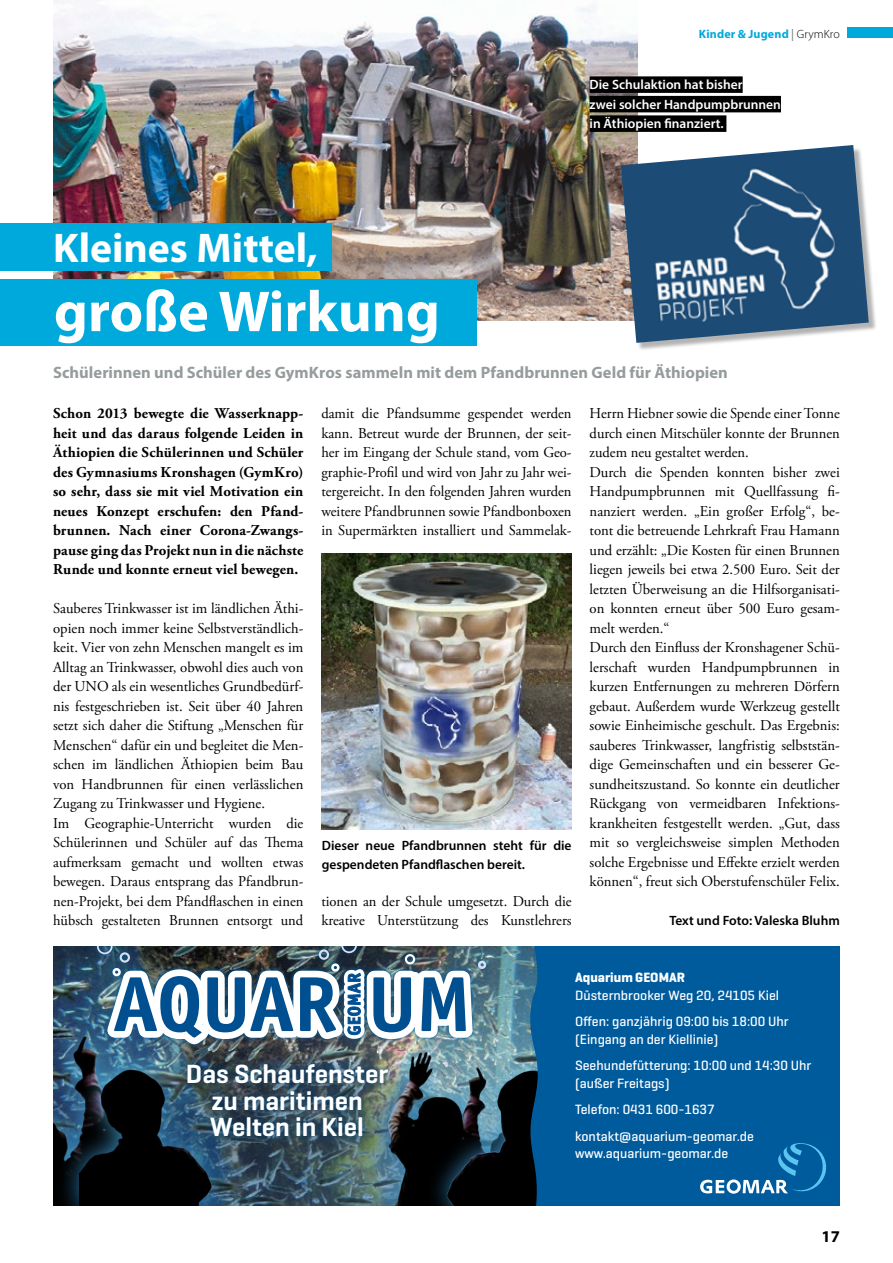
<style>
.page{position:relative;width:893px;height:1263px;background:#fff}
.page>*{position:absolute;margin:0;border:0;box-sizing:border-box;transform-origin:0 0}
.t1{font:700 58.2px "Myriad Pro";color:#fff}
.t2{font:700 41.7px "Myriad Pro";color:#fff}
.t3{font:600 30.9px/30.9px "Geogrotesque";color:#fff;text-align:center}
.t4{font:600 26.85px/26.8px "Geogrotesque";color:#fff;text-align:center}
.t5{font:700 16.5px "Myriad Pro";letter-spacing:.005em;color:#969c9d}
.t6{font:700 16.5px "Myriad Pro";color:#000}
.t7{font:15px/19.5px "Adobe Garamond Pro";color:#000}
.t8{font:700 15px/19.5px "Adobe Garamond Pro";letter-spacing:.01em;color:#000;text-align:justify}
.t9{font:500 13.65px/26.8px "Geogrotesque";color:#fff}
.t10{font:700 13.65px "Geogrotesque";color:#fff}
.t11{font:600 13.5px/19.5px "Myriad Pro";color:#000}
.t12{font:600 13.5px/19.5px "Myriad Pro";color:#fff}
.t13{font:700 12px "Myriad Pro";letter-spacing:.015em;color:#00a9dc}
.t14{font:500 11.85px/23.4px "Geogrotesque";color:#fff}
.t15{font:700 11.85px "Geogrotesque";color:#fff}
.s1{font-weight:400;color:#707172}
.s2{font-weight:300;color:#000}
</style>
<div class="page">
<div style="left:847px;top:28px;width:46px;height:10px;background:#00a9dc"></div>
<img style="left:53px;top:946px;width:477px;height:85px">
<svg style="left:375px;top:1031px;width:155px;height:20px"></svg>
<svg style="left:426px;top:1047px;width:104px;height:6px"></svg>
<img style="left:53px;top:1024px;width:39px;height:29px">
<svg style="left:57px;top:1047px;width:149px;height:6px"></svg>
<img style="left:53px;top:1053px;width:477px;height:152px">
<img style="left:92px;top:946px;width:399px;height:103px">
<div style="left:478px;top:961px;width:8px;height:8px;border:3px solid #dadfef;border-radius:50%"></div>
<img style="left:97px;top:946px;width:382px;height:100px">
<img style="left:137px;top:1036px;width:307px;height:165px;border-radius:50%">
<img style="left:178px;top:1055px;width:219px;height:90px">
<div style="left:530px;top:946px;width:310px;height:259px;background:#005b9d"></div>
<div style="left:664px;top:969px;width:152px;height:196px;background:#005b9d"></div>
<div style="left:571px;top:969px;width:93px;height:196px;background:#005b9d"></div>
<svg style="left:700px;top:1141px;width:128px;height:53px;background:#1c70ab"></svg>
<img style="left:322px;top:554px;width:250px;height:275px">
<img style="left:53px;top:0;width:585px;height:321px">
<div style="left:622px;top:146px;width:255px;height:205px;background:#000;opacity:.3"></div>
<img style="left:621px;top:145px;width:248px;height:198px">
<div style="left:0;top:223px;width:332px;height:48px;background:#00a9dc"></div>
<div style="left:0;top:279px;width:477px;height:67px;background:#00a9dc"></div>
<div style="left:590px;top:76px;width:153px;height:17px;background:#000"></div>
<div style="left:590px;top:96px;width:191px;height:16px;background:#000"></div>
<div style="left:590px;top:115px;width:136px;height:17px;background:#000"></div>
<p class="t13" style="left:699px;top:26px;width:143px">Kinder &amp; Jugend <span class="s1">|</span> <span class="s2">GrymKro</span></p>
<h2 class="t2" style="left:53px;top:221px;width:266px">Kleines Mittel,</h2>
<h1 class="t1" style="left:54px;top:274px;width:387px">große Wirkung</h1>
<p class="t12" style="left:590px;top:75px;width:193px">Die Schulaktion hat bisher<br>zwei solcher Handpumpbrunnen in Äthiopien finanziert.</p>
<p class="t5" style="left:53px;top:362px;width:676px">Schülerinnen und Schüler des GymKros sammeln mit dem Pfandbrunnen Geld für Äthiopien</p>
<p class="t8" style="left:53px;top:404px;width:252px">Schon 2013 bewegte die Wasserknapp&shy;heit und das daraus folgende Leiden in Äthiopien die Schülerinnen und Schüler des Gymnasiums Kronshagen (GymKro) so sehr, dass sie mit viel Motivation ein neues Konzept erschufen: den Pfand&shy;brunnen. Nach einer Corona-Zwangs&shy;pause ging das Projekt nun in die nächste Runde und konnte erneut viel bewegen.</p>
<p class="t7" style="left:53px;top:599px;width:252px">Sauberes Trinkwasser ist im ländlichen Äthi&shy;opien noch immer keine Selbstverständlich&shy;keit. Vier von zehn Menschen mangelt es im Alltag an Trinkwasser, obwohl dies auch von der UNO als ein wesentliches Grundbedürf&shy;nis festgeschrieben ist. Seit über 40 Jahren setzt sich daher die Stiftung „Menschen für Menschen“ dafür ein und begleitet die Men&shy;schen im ländlichen Äthiopien beim Bau von Handbrunnen für einen verlässlichen Zugang zu Trinkwasser und Hygiene.<br>Im Geographie-Unterricht wurden die Schülerinnen und Schüler auf das Thema aufmerksam gemacht und wollten etwas bewegen. Daraus entsprang das Pfandbrun&shy;nen-Projekt, bei dem Pfandflaschen in einen hübsch gestalteten Brunnen entsorgt und</p>
<p class="t7" style="left:321px;top:404px;width:252px;text-align:justify">damit die Pfandsumme gespendet werden kann. Betreut wurde der Brunnen, der seit&shy;her im Eingang der Schule stand, vom Geo&shy;graphie-Profil und wird von Jahr zu Jahr wei&shy;tergereicht. In den folgenden Jahren wurden weitere Pfandbrunnen sowie Pfandbonboxen in Supermärkten installiert und Sammelak-</p>
<p class="t11" style="left:322px;top:835px;width:251px">Dieser neue Pfandbrunnen steht für die gespendeten Pfandflaschen bereit.</p>
<p class="t7" style="left:321px;top:892px;width:252px">tionen an der Schule umgesetzt. Durch die kreative Unterstützung des Kunstlehrers</p>
<p class="t7" style="left:590px;top:404px;width:252px">Herrn Hiebner sowie die Spende einer Tonne durch einen Mitschüler konnte der Brunnen zudem neu gestaltet werden.<br>Durch die Spenden konnten bisher zwei Handpumpbrunnen mit Quellfassung fi&shy;nanziert werden. „Ein großer Erfolg“, be&shy;tont die betreuende Lehrkraft Frau Hamann und erzählt: „Die Kosten für einen Brunnen liegen jeweils bei etwa 2.500 Euro. Seit der letzten Überweisung an die Hilfsorganisati&shy;on konnten erneut über 500 Euro gesam&shy;melt werden.“<br>Durch den Einfluss der Kronshagener Schü&shy;lerschaft wurden Handpumpbrunnen in kurzen Entfernungen zu mehreren Dörfern gebaut. Außerdem wurde Werkzeug gestellt sowie Einheimische geschult. Das Ergebnis: sauberes Trinkwasser, langfristig selbststän&shy;dige Gemeinschaften und ein besserer Ge&shy;sundheitszustand. So konnte ein deutlicher Rückgang von vermeidbaren Infektions&shy;krankheiten festgestellt werden. „Gut, dass mit so vergleichsweise simplen Methoden solche Ergebnisse und Effekte erzielt werden können“, freut sich Oberstufenschüler Felix.</p>
<p class="t11" style="left:669px;top:910px;width:172px">Text und Foto: Valeska Bluhm</p>
<h3 class="t4" style="left:186px;top:1060px;width:204px">Das Schaufenster zu maritimen<br>Welten in Kiel</h3>
<h3 class="t3" style="left:140px;top:1070px;width:235px">Das Schaufenster zu maritimen</h3>
<p class="t10" style="left:575px;top:969px;width:111px">Aquarium GEOMAR</p>
<p class="t9" style="left:575px;top:981px;width:215px">Düsternbrooker Weg 20, 24105 Kiel<br>Offen: ganzjährig 09:00 bis 18:00 Uhr</p>
<p class="t9" style="left:575px;top:1025px;width:238px">(Eingang an der Kiellinie)<br>Seehundefütterung: 10:00 und 14:30 Uhr</p>
<p class="t9" style="left:575px;top:1069px;width:180px">(außer Freitags)<br>Telefon: 0431 600-1637 kontakt@aquarium-geomar.de</p>
<p class="t9" style="left:575px;top:1140px;width:155px">www.aquarium-geomar.de</p>
<p class="t15" style="left:564px;top:972px;width:97px">Aquarium GEOMAR</p>
<p class="t14" style="left:564px;top:982px;width:187px">Düsternbrooker Weg 20, 24105 Kiel<br>Offen: ganzjährig 09:00 bis 18:00 Uhr</p>
<p class="t14" style="left:564px;top:1059px;width:84px">(außer Freitags)</p>
<p class="t14" style="left:564px;top:1120px;width:135px">www.aquarium-geomar.de</p>
<p class="t6" style="left:821px;top:1226px;width:20px">17</p>
</div>
